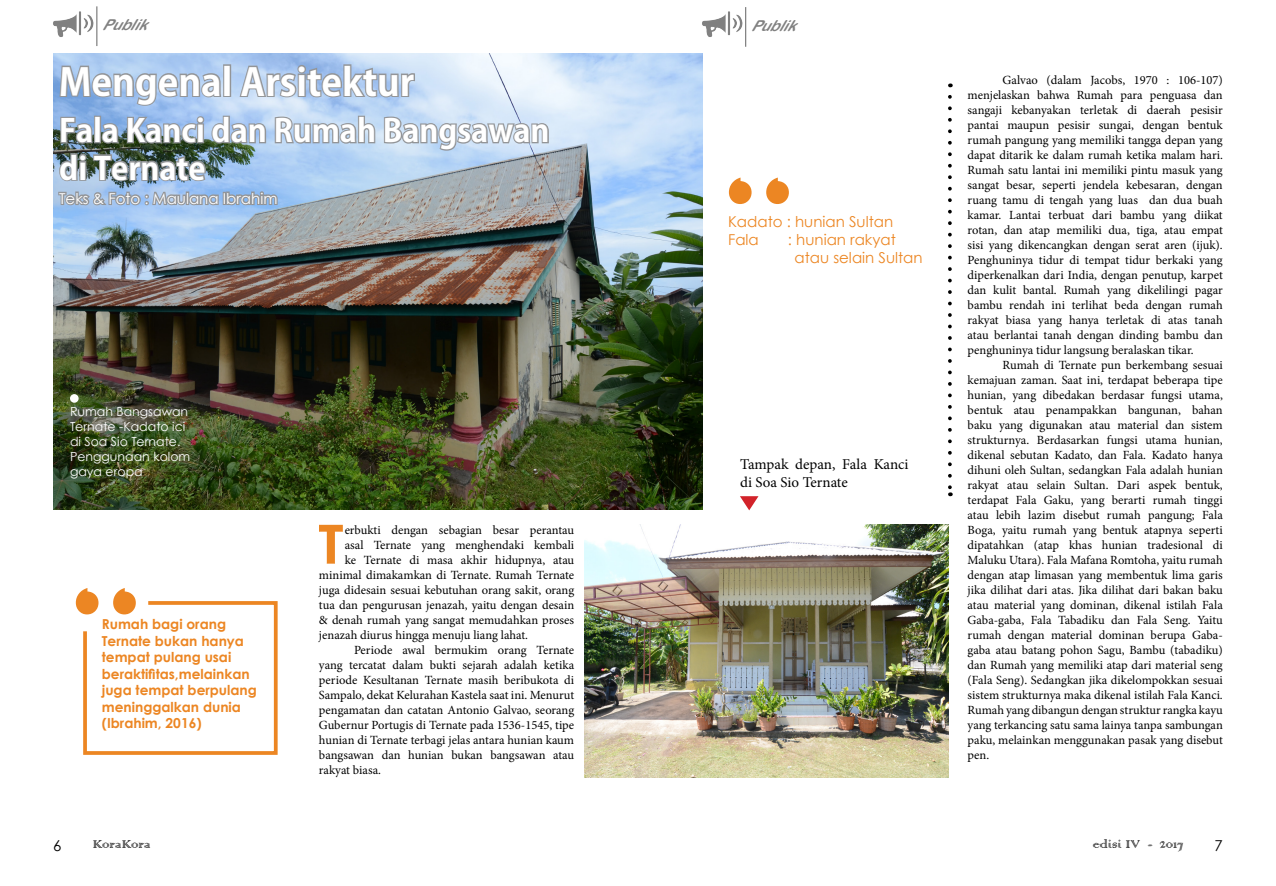
<style>
.page{position:relative;width:1276px;height:886px;background:#fff}
.page>*{position:absolute;margin:0;border:0;box-sizing:border-box;transform-origin:0 0}
.t1{font:100px "Bauhaus 93";color:#ec8623}
.t2{font:55.25px "DF Gothic EB WIN RKSJ H";color:#ec8623}
.t3{font:700 37.5px "Adobe Gothic Std";color:#fff}
.t4{font:700 31.25px/37.5px "Adobe Gothic Std";color:#fff}
.t5{font:15px/18px "Century Gothic";color:#ec8623}
.t6{font:15px/18px "Minion Pro";color:#000}
.t7{font:15px "Century Gothic";color:#fff}
.t8{font:15px "Colonna";color:#000101}
.t9{font:italic 15px "Arial Rounded MT Bold";color:#000}
.t10{font:15px "Century Gothic";color:#000}
.t11{font:700 13.75px/16.5px "Century Gothic";color:#ec8623}
.t12{font:12.5px/15px "Minion Pro";color:#000;text-align:justify}
.t13{font:12.5px/15px "Century Gothic";color:#fff}
</style>
<div class="page">
<hr style="left:96px;top:6px;width:1px;height:40px;background:#000">
<hr style="left:745px;top:7px;width:1px;height:40px;background:#000">
<img style="left:53px;top:11px;width:41px;height:26px">
<img style="left:702px;top:11px;width:41px;height:26px">
<img style="left:53px;top:53px;width:649px;height:456px">
<svg style="left:58px;top:64px;width:165px;height:43px;background:#9eb5d3"></svg>
<div style="left:223px;top:64px;width:8px;height:33px;border:2px solid #939598"></div>
<svg style="left:238px;top:63px;width:178px;height:36px;background:#a5b8d1"></svg>
<svg style="left:57px;top:188px;width:222px;height:19px;background:#98aec9"></svg>
<svg style="left:59px;top:116px;width:35px;height:29px"></svg>
<div style="left:94px;top:116px;width:7px;height:27px;border:2px solid #939598"></div>
<svg style="left:100px;top:122px;width:20px;height:23px"></svg>
<svg style="left:126px;top:114px;width:141px;height:31px;background:#90a3b7"></svg>
<svg style="left:273px;top:114px;width:103px;height:31px;background:#adbccd"></svg>
<svg style="left:382px;top:115px;width:168px;height:37px;background:#b8c5d4"></svg>
<img style="left:58px;top:152px;width:149px;height:30px">
<svg style="left:83px;top:601px;width:195px;height:154px"></svg>
<div style="left:70px;top:394px;width:9px;height:9px;background:#fff;border-radius:50%"></div>
<img style="left:585px;top:524px;width:363px;height:254px">
<svg style="left:948px;top:97px;width:3px;height:399px"></svg>
<svg style="left:740px;top:496px;width:18px;height:14px"></svg>
<p class="t9" style="left:101px;top:16px;width:56px">Publik</p>
<p class="t9" style="left:750px;top:17px;width:56px">Publik</p>
<h3 class="t3" style="left:59px;top:59px;width:357px">Mengenal Arsitektur</h3>
<h3 class="t4" style="left:59px;top:113px;width:492px">Fala Kanci dan Rumah Bangsawan di Ternate</h3>
<p class="t7" style="left:59px;top:188px;width:220px">Teks &amp; Foto : Maulana Ibrahim</p>
<p class="t13" style="left:70px;top:403px;width:122px">Rumah Bangsawan<br>Ternate -Kadato ici di Soa Sio Ternate.<br>Penggunaan kolom gaya eropa</p>
<h1 class="t1" style="left:68px;top:566px;width:76px">‘‘</h1>
<p class="t11" style="left:102px;top:615px;width:157px">Rumah bagi orang<br>Ternate bukan hanya tempat pulang usai beraktifitas,melainkan juga tempat berpulang meninggalkan dunia (Ibrahim, 2016)</p>
<h2 class="t2" style="left:317px;top:516px;width:29px">T</h2>
<p class="t12" style="left:345px;top:522px;width:231px">erbukti dengan sebagian besar perantau</p>
<p class="t12" style="left:345px;top:537px;width:231px">asal Ternate yang menghendaki kembali</p>
<p class="t12" style="left:345px;top:552px;width:231px">ke Ternate di masa akhir hidupnya, atau</p>
<p class="t12" style="left:319px;top:567px;width:257px">minimal dimakamkan di Ternate. Rumah Ternate</p>
<p class="t12" style="left:319px;top:582px;width:257px">juga didesain sesuai kebutuhan orang sakit, orang</p>
<p class="t12" style="left:319px;top:597px;width:257px">tua dan pengurusan jenazah, yaitu dengan desain</p>
<p class="t12" style="left:319px;top:612px;width:257px">&amp; denah rumah yang sangat memudahkan proses</p>
<p class="t12" style="left:319px;top:627px;width:211px">jenazah diurus hingga menuju liang lahat.</p>
<p class="t12" style="left:354px;top:642px;width:222px">Periode awal bermukim orang Ternate</p>
<p class="t12" style="left:319px;top:657px;width:257px">yang tercatat dalam bukti sejarah adalah ketika</p>
<p class="t12" style="left:319px;top:672px;width:257px">periode Kesultanan Ternate masih beribukota di</p>
<p class="t12" style="left:319px;top:687px;width:257px">Sampalo, dekat Kelurahan Kastela saat ini. Menurut</p>
<p class="t12" style="left:319px;top:702px;width:257px">pengamatan dan catatan Antonio Galvao, seorang</p>
<p class="t12" style="left:319px;top:717px;width:257px">Gubernur Portugis di Ternate pada 1536-1545, tipe</p>
<p class="t12" style="left:319px;top:732px;width:257px">hunian di Ternate terbagi jelas antara hunian kaum</p>
<p class="t12" style="left:319px;top:747px;width:257px">bangsawan dan hunian bukan bangsawan atau</p>
<p class="t12" style="left:319px;top:762px;width:63px">rakyat biasa.</p>
<h1 class="t1" style="left:721px;top:156px;width:76px">‘‘</h1>
<p class="t5" style="left:728px;top:212px;width:167px">Kadato : hunian Sultan<br>Fala</p>
<p class="t5" style="left:788px;top:230px;width:109px">: hunian rakyat</p>
<p class="t5" style="left:794px;top:248px;width:130px">atau selain Sultan</p>
<p class="t6" style="left:740px;top:455px;width:170px">Tampak depan, Fala Kanci di Soa Sio Ternate</p>
<p class="t12" style="left:967px;top:72px;width:257px;text-indent:35px">Galvao (dalam Jacobs, 1970 : 106-107) menjelaskan bahwa Rumah para penguasa dan sangaji kebanyakan terletak di daerah pesisir pantai maupun pesisir sungai, dengan bentuk rumah pangung yang memiliki tangga depan yang dapat ditarik ke dalam rumah ketika malam hari.<br>Rumah satu lantai ini memiliki pintu masuk yang sangat besar, seperti jendela kebesaran, dengan ruang tamu di tengah yang luas dan dua buah kamar. Lantai terbuat dari bambu yang diikat rotan, dan atap memiliki dua, tiga, atau empat sisi yang dikencangkan dengan serat aren (ijuk).<br>Penghuninya tidur di tempat tidur berkaki yang diperkenalkan dari India, dengan penutup, karpet dan kulit bantal. Rumah yang dikelilingi pagar bambu rendah ini terlihat beda dengan rumah rakyat biasa yang hanya terletak di atas tanah atau berlantai tanah dengan dinding bambu dan penghuninya tidur langsung beralaskan tikar.</p>
<p class="t12" style="left:967px;top:357px;width:257px;text-indent:35px">Rumah di Ternate pun berkembang sesuai kemajuan zaman. Saat ini, terdapat beberapa tipe hunian, yang dibedakan berdasar fungsi utama, bentuk atau penampakkan bangunan, bahan baku yang digunakan atau material dan sistem strukturnya. Berdasarkan fungsi utama hunian, dikenal sebutan Kadato, dan Fala. Kadato hanya dihuni oleh Sultan, sedangkan Fala adalah hunian rakyat atau selain Sultan. Dari aspek bentuk, terdapat Fala Gaku, yang berarti rumah tinggi atau lebih lazim disebut rumah pangung; Fala Boga, yaitu rumah yang bentuk atapnya seperti dipatahkan (atap khas hunian tradesional di Maluku Utara). Fala Mafana Romtoha, yaitu rumah dengan atap limasan yang membentuk lima garis jika dilihat dari atas. Jika dilihat dari bakan baku atau material yang dominan, dikenal istilah Fala Gaba-gaba, Fala Tabadiku dan Fala Seng. Yaitu rumah dengan material dominan berupa Gaba&shy;gaba atau batang pohon Sagu, Bambu (tabadiku) dan Rumah yang memiliki atap dari material seng (Fala Seng). Sedangkan jika dikelompokkan sesuai sistem strukturnya maka dikenal istilah Fala Kanci.<br>Rumah yang dibangun dengan struktur rangka kayu yang terkancing satu sama lainya tanpa sambungan paku, melainkan menggunakan pasak yang disebut pen.</p>
<p class="t10" style="left:53px;top:835px;width:10px">6</p>
<p class="t8" style="left:93px;top:834px;width:59px">KoraKora</p>
<p class="t8" style="left:1092px;top:834px;width:92px">edisi IV - 2017</p>
<p class="t10" style="left:1214px;top:835px;width:10px">7</p>
</div>
